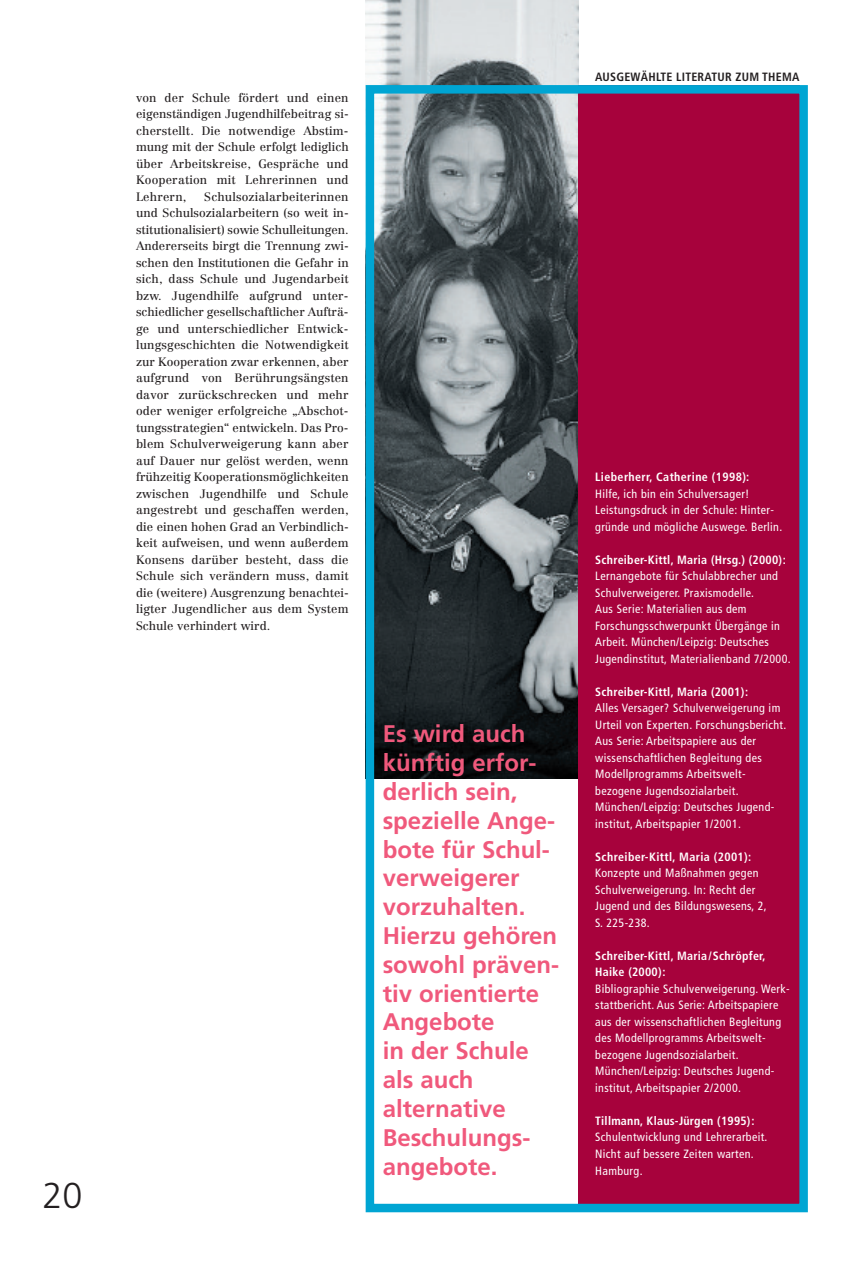
<style>
.page{position:relative;width:864px;height:1262px;background:#fff}
.page>*{position:absolute;margin:0;border:0;box-sizing:border-box;transform-origin:0 0}
.t1{font:300 36px "Frutiger";color:#231f20}
.t2{font:700 24px/28.8px "Frutiger";color:#f0597c}
.t3{font:12px/16.5px "Centennial";letter-spacing:.01em;color:#231f20;text-align:justify}
.t4{font:condensed 12px/16.5px "Frutiger";letter-spacing:.03em;color:#fff}
.t5{font:700 condensed 12px/16.5px "Frutiger";letter-spacing:.02em;color:#fff}
.t6{font:700 condensed 12px "Frutiger";letter-spacing:.02em;color:#231f20}
</style>
<div class="page">
<img style="left:366px;top:0;width:212px;height:779px">
<div style="left:578px;top:85px;width:221px;height:1118px;background:#a7023c"></div>
<div style="left:366px;top:85px;width:442px;height:1127px;border:9px solid #00a5d3"></div>
<h1 class="t1" style="left:43px;top:1180px;width:42px">20</h1>
<p class="t3" style="left:136px;top:90px;width:214px">von der Schule fördert und einen eigenständigen Jugendhilfebeitrag si&shy;cherstellt. Die notwendige Abstim&shy;mung mit der Schule erfolgt lediglich über Arbeitskreise, Gespräche und Kooperation mit Lehrerinnen und Lehrern,</p>
<p class="t3" style="left:136px;top:189px;width:214px;text-indent:68px">Schulsozialarbeiterinnen und Schulsozialarbeitern (so weit in&shy;stitutionalisiert) sowie Schulleitungen.<br>Andererseits birgt die Trennung zwi&shy;schen den Institutionen die Gefahr in sich, dass Schule und Jugendarbeit bzw. Jugendhilfe aufgrund unter&shy;schiedlicher gesellschaftlicher Aufträ&shy;ge und unterschiedlicher Entwick&shy;lungsgeschichten die Notwendigkeit zur Kooperation zwar erkennen, aber aufgrund von Berührungsängsten davor zurückschrecken und mehr oder weniger erfolgreiche „Abschot&shy;tungsstrategien“ entwickeln. Das Pro&shy;blem Schulverweigerung kann aber auf Dauer nur gelöst werden, wenn frühzeitig Kooperationsmöglichkeiten zwischen Jugendhilfe und Schule angestrebt und geschaffen werden, die einen hohen Grad an Verbindlich&shy;keit aufweisen, und wenn außerdem Konsens darüber besteht, dass die Schule sich verändern muss, damit die (weitere) Ausgrenzung benachtei&shy;ligter Jugendlicher aus dem System Schule verhindert wird.</p>
<h2 class="t2" style="left:383px;top:721px;width:178px">Es wird auch künftig erfor&shy;derlich sein, spezielle Ange&shy;bote für Schul&shy;verweigerer vorzuhalten.<br>Hierzu gehören sowohl präven&shy;tiv orientierte<br>Angebote<br>in der Schule als auch alternative<br>Beschulungs&shy;angebote.</h2>
<p class="t6" style="left:595px;top:72px;width:206px">AUSGEWÄHLTE LITERATUR ZUM THEMA</p>
<p class="t5" style="left:595px;top:470px;width:156px">Lieberherr, Catherine (1998):</p>
<p class="t4" style="left:595px;top:486px;width:189px">Hilfe, ich bin ein Schulversager!<br>Leistungsdruck in der Schule: Hinter&shy;gründe und mögliche Auswege. Berlin.</p>
<p class="t5" style="left:595px;top:552px;width:192px">Schreiber-Kittl, Maria (Hrsg.) (2000):</p>
<p class="t4" style="left:595px;top:569px;width:197px">Lernangebote für Schulabbrecher und Schulverweigerer. Praxismodelle.<br>Aus Serie: Materialien aus dem Forschungsschwerpunkt Übergänge in Arbeit. München/Leipzig: Deutsches Jugendinstitut, Materialienband 7/2000.</p>
<p class="t5" style="left:595px;top:684px;width:155px">Schreiber-Kittl, Maria (2001):</p>
<p class="t4" style="left:595px;top:701px;width:193px">Alles Versager? Schulverweigerung im Urteil von Experten. Forschungsbericht.<br>Aus Serie: Arbeitspapiere aus der wissenschaftlichen Begleitung des Modellprogramms Arbeitswelt&shy;bezogene Jugendsozialarbeit.<br>München/Leipzig: Deutsches Jugend&shy;institut, Arbeitspapier 1/2001.</p>
<p class="t5" style="left:595px;top:849px;width:158px">Schreiber-Kittl, Maria (2001):</p>
<p class="t4" style="left:595px;top:866px;width:173px">Konzepte und Maßnahmen gegen<br>Schulverweigerung. In: Recht der<br>Jugend und des Bildungswesens, 2,<br>S. 225-238.</p>
<p class="t5" style="left:595px;top:948px;width:172px">Schreiber-Kittl, Maria/Schröpfer,<br>Haike (2000):</p>
<p class="t4" style="left:595px;top:981px;width:196px">Bibliographie Schulverweigerung. Werk&shy;stattbericht. Aus Serie: Arbeitspapiere aus der wissenschaftlichen Begleitung des Modellprogramms Arbeitswelt&shy;bezogene Jugendsozialarbeit.<br>München/Leipzig: Deutsches Jugend&shy;institut, Arbeitspapier 2/2000.</p>
<p class="t5" style="left:595px;top:1113px;width:161px">Tillmann, Klaus-Jürgen (1995):</p>
<p class="t4" style="left:595px;top:1130px;width:174px">Schulentwicklung und Lehrerarbeit.<br>Nicht auf bessere Zeiten warten.<br>Hamburg.</p>
</div>
